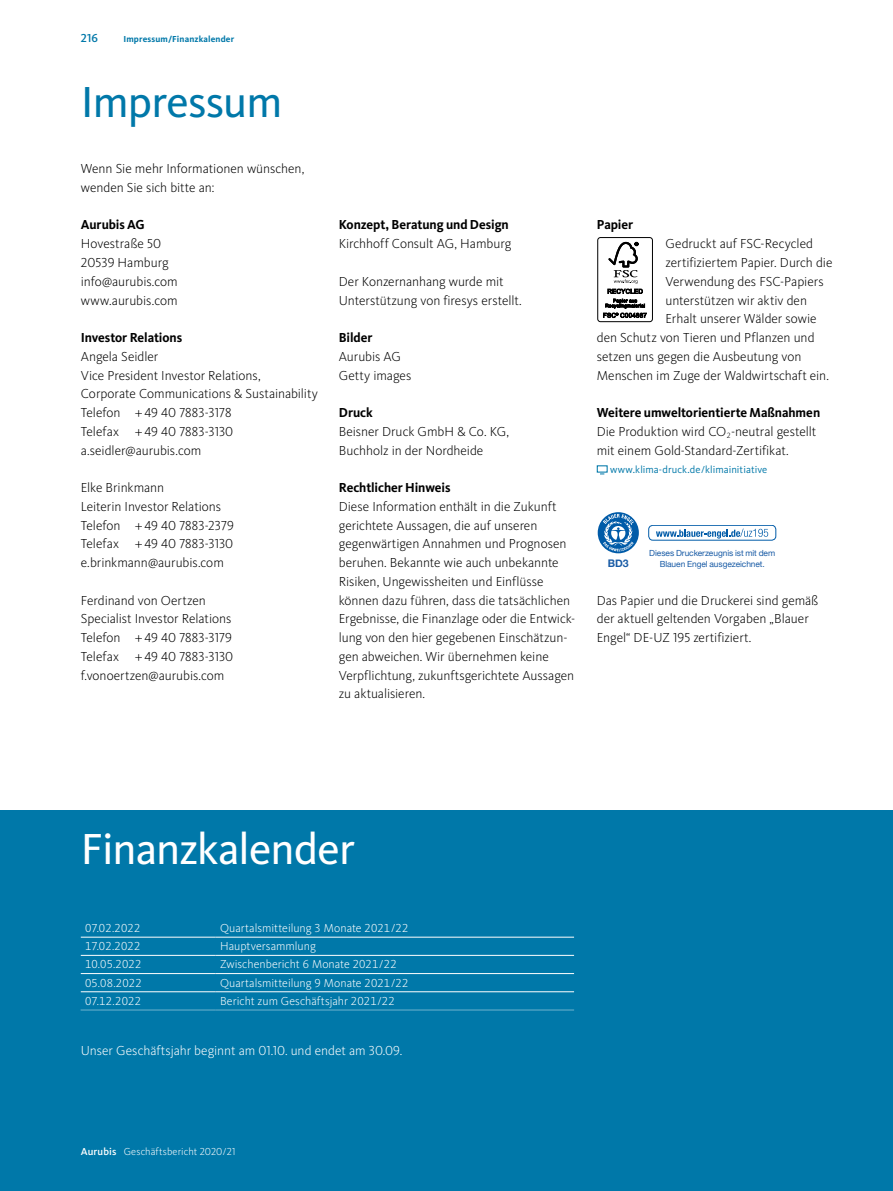
<style>
.page{position:relative;width:893px;height:1191px;background:#fff}
.page>*{position:absolute;margin:0;border:0;box-sizing:border-box;transform-origin:0 0}
.t1{font:45px "Kievit Pro";letter-spacing:-.02em;color:#fff}
.t2{font:45px "Kievit Pro";letter-spacing:-.02em;color:#0078a9}
.t3{font:300 13.5px/18.8px "Kievit Pro";letter-spacing:-.005em;color:#000}
.t4{font:700 13.5px "Kievit Pro";letter-spacing:-.005em;color:#000;scale:.96 1}
.t5{font:300 13.5px "Kievit Pro";letter-spacing:-.005em;color:#fff}
.t6{font:300 12px "Kievit Pro";letter-spacing:.005em;color:#fff}
.t7{font:500 12px "Kievit Pro";color:#0078a9}
.t8{font:10.5px "Kievit Pro";letter-spacing:.005em;color:#0078a9}
.t9{font:300 10.5px "Kievit Pro";letter-spacing:.005em;color:#fff}
.t10{font:700 10.5px "Helvetica Neue";color:#1a5ca6}
.t11{font:700 9px "Kievit Pro";letter-spacing:.015em;color:#0078a9}
.t12{font:8.4px "Helvetica Neue";letter-spacing:-.01em;color:#1a5ca6}
.s1{font-weight:700}
.s2{font-weight:500}
</style>
<div class="page">
<div style="left:0;top:811px;width:893px;height:380px;background:#0078a9"></div>
<svg style="left:597px;top:511px;width:42px;height:43px"></svg>
<svg style="left:598px;top:512px;width:41px;height:41px"></svg>
<div style="left:648px;top:525px;width:128px;height:15px;border:1px solid #005ba8;border-radius:4px"></div>
<svg style="left:656px;top:528px;width:112px;height:10px"></svg>
<hr style="left:81px;top:937px;width:135px;height:1px;background:#fff">
<hr style="left:216px;top:937px;width:358px;height:1px;background:#fff">
<hr style="left:81px;top:955px;width:135px;height:1px;background:#fff">
<hr style="left:216px;top:955px;width:358px;height:1px;background:#fff">
<hr style="left:81px;top:973px;width:135px;height:1px;background:#fff">
<hr style="left:216px;top:973px;width:358px;height:1px;background:#fff">
<hr style="left:81px;top:991px;width:135px;height:1px;background:#fff">
<hr style="left:216px;top:991px;width:358px;height:1px;background:#fff">
<div style="left:597px;top:237px;width:56px;height:85px;border:1px solid #000;border-radius:3px"></div>
<svg style="left:603px;top:242px;width:44px;height:76px"></svg>
<p class="t7" style="left:81px;top:31px;width:19px">216</p>
<p class="t11" style="left:123px;top:33px;width:112px">Impressum/Finanzkalender</p>
<h1 class="t2" style="left:81px;top:75px;width:203px">Impressum</h1>
<p class="t3" style="left:81px;top:159px;width:225px">Wenn Sie mehr Informationen wünschen, wenden Sie sich bitte an:</p>
<p class="t4" style="left:81px;top:217px;width:68px">Aurubis AG</p>
<p class="t3" style="left:81px;top:234px;width:99px">Hovestraße 50<br>20539 Hamburg info@aurubis.com www.aurubis.com</p>
<p class="t4" style="left:81px;top:329px;width:107px">Investor Relations</p>
<p class="t3" style="left:81px;top:347px;width:238px">Angela Seidler<br>Vice President Investor Relations,<br>Corporate Communications &amp; Sustainability<br>Telefon +49 40 7883-3178<br>Telefax +49 40 7883-3130 a.seidler@aurubis.com</p>
<p class="t3" style="left:81px;top:478px;width:155px">Elke Brinkmann<br>Leiterin Investor Relations<br>Telefon +49 40 7883-2379<br>Telefax +49 40 7883-3130 e.brinkmann@aurubis.com</p>
<p class="t3" style="left:81px;top:591px;width:154px">Ferdinand von Oertzen<br>Specialist Investor Relations<br>Telefon +49 40 7883-3179<br>Telefax +49 40 7883-3130 f.vonoertzen@aurubis.com</p>
<p class="t4" style="left:339px;top:217px;width:179px">Konzept, Beratung und Design</p>
<p class="t3" style="left:339px;top:234px;width:174px">Kirchhoff Consult AG, Hamburg</p>
<p class="t3" style="left:339px;top:272px;width:184px">Der Konzernanhang wurde mit<br>Unterstützung von firesys erstellt.</p>
<p class="t4" style="left:339px;top:329px;width:37px">Bilder</p>
<p class="t3" style="left:339px;top:347px;width:74px">Aurubis AG<br>Getty images</p>
<p class="t4" style="left:339px;top:404px;width:37px">Druck</p>
<p class="t3" style="left:339px;top:422px;width:172px">Beisner Druck GmbH &amp; Co. KG,<br>Buchholz in der Nordheide</p>
<p class="t4" style="left:339px;top:479px;width:118px">Rechtlicher Hinweis</p>
<p class="t3" style="left:339px;top:497px;width:238px">Diese Information enthält in die Zukunft gerichtete Aussagen, die auf unseren gegenwärtigen Annahmen und Prognosen beruhen. Bekannte wie auch unbekannte Risiken, Ungewissheiten und Einflüsse können dazu führen, dass die tatsächlichen Ergebnisse, die Finanzlage oder die Entwick&shy;lung von den hier gegebenen Einschätzun&shy;gen abweichen. Wir übernehmen keine Verpflichtung, zukunftsgerichtete Aussagen zu aktualisieren.</p>
<p class="t4" style="left:597px;top:217px;width:39px">Papier</p>
<p class="t3" style="left:665px;top:234px;width:149px">Gedruckt auf FSC-Recycled</p>
<p class="t3" style="left:665px;top:253px;width:168px">zertifiziertem Papier. Durch die</p>
<p class="t3" style="left:665px;top:272px;width:160px">Verwendung des FSC-Papiers</p>
<p class="t3" style="left:665px;top:290px;width:143px">unterstützen wir aktiv den</p>
<p class="t3" style="left:665px;top:309px;width:153px">Erhalt unserer Wälder sowie</p>
<p class="t3" style="left:597px;top:328px;width:219px">den Schutz von Tieren und Pflanzen und</p>
<p class="t3" style="left:597px;top:347px;width:206px">setzen uns gegen die Ausbeutung von</p>
<p class="t3" style="left:597px;top:365px;width:234px">Menschen im Zuge der Waldwirtschaft ein.</p>
<p class="t3" style="left:597px;top:403px;width:225px"><span class="s1">Weitere umweltorientierte Maßnahmen<br></span>Die Produktion wird CO<sub>2</sub>-neutral gestellt mit einem Gold-Standard-Zertifikat.</p>
<p class="t8" style="left:610px;top:463px;width:159px">www.klima-druck.de/klimainitiative</p>
<p class="t12" style="left:649px;top:547px;width:127px">Dieses Druckerzeugnis ist mit dem</p>
<p class="t10" style="left:608px;top:554px;width:22px">BD3</p>
<p class="t12" style="left:660px;top:557px;width:107px">Blauen Engel ausgezeichnet.</p>
<p class="t3" style="left:597px;top:590px;width:223px">Das Papier und die Druckerei sind gemäß der aktuell geltenden Vorgaben „Blauer<br>Engel“ DE-UZ 195 zertifiziert.</p>
<h1 class="t1" style="left:81px;top:822px;width:276px">Finanzkalender</h1>
<p class="t6" style="left:85px;top:921px;width:57px">07.02.2022</p>
<p class="t6" style="left:220px;top:921px;width:190px">Quartalsmitteilung 3 Monate 2021/22</p>
<p class="t6" style="left:85px;top:939px;width:57px">17.02.2022</p>
<p class="t6" style="left:220px;top:939px;width:97px">Hauptversammlung</p>
<p class="t6" style="left:85px;top:957px;width:58px">10.05.2022</p>
<p class="t6" style="left:220px;top:957px;width:178px">Zwischenbericht 6 Monate 2021/22</p>
<p class="t6" style="left:85px;top:975px;width:58px">05.08.2022</p>
<p class="t6" style="left:220px;top:975px;width:190px">Quartalsmitteilung 9 Monate 2021/22</p>
<p class="t6" style="left:85px;top:993px;width:58px">07.12.2022</p>
<p class="t6" style="left:220px;top:993px;width:176px">Bericht zum Geschäftsjahr 2021/22</p>
<p class="t5" style="left:81px;top:1042px;width:323px">Unser Geschäftsjahr beginnt am 01.10. und endet am 30.09.</p>
<p class="t9" style="left:81px;top:1145px;width:156px"><span class="s2">Aurubis</span> Geschäftsbericht 2020/21</p>
</div>
